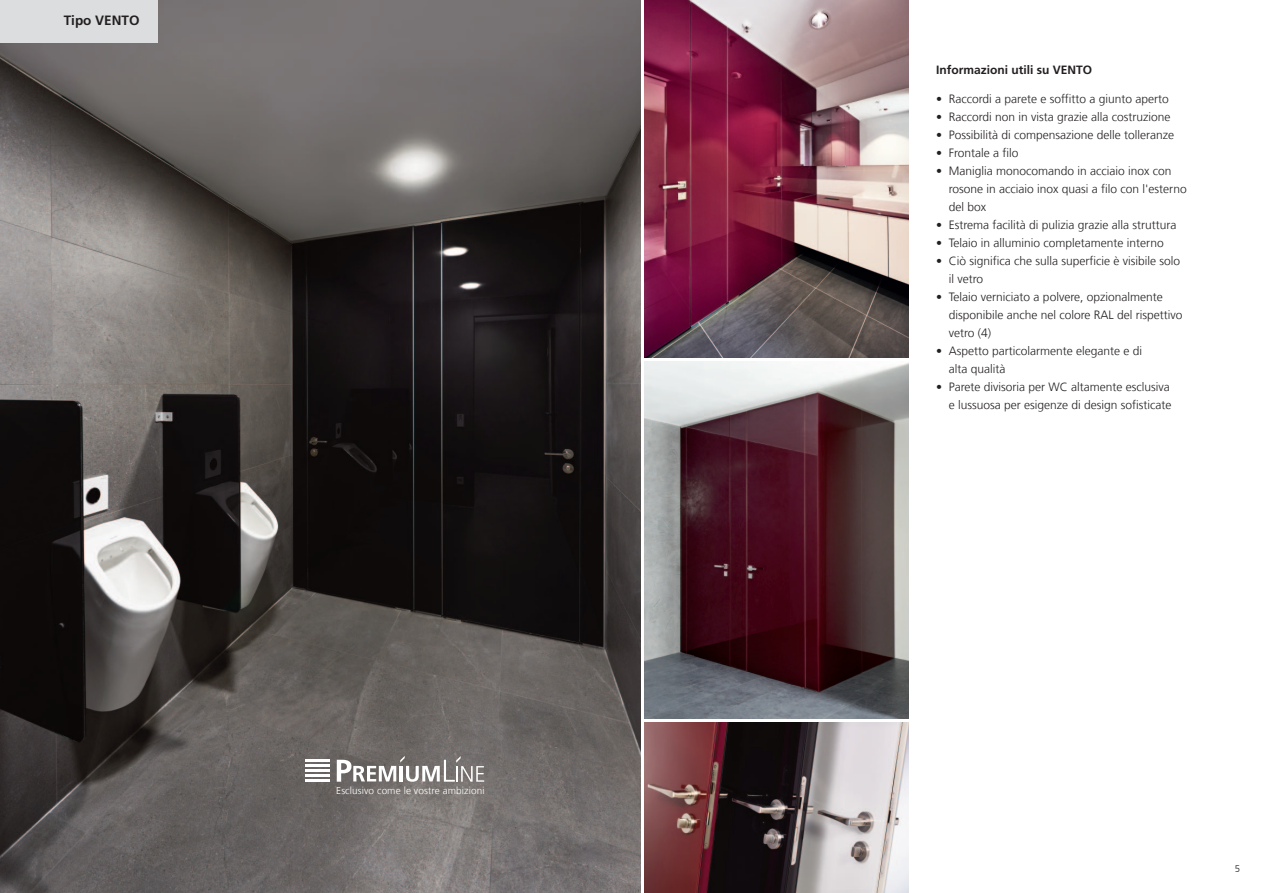
<style>
.page{position:relative;width:1263px;height:893px;background:#fff}
.page>*{position:absolute;margin:0;border:0;box-sizing:border-box;transform-origin:0 0}
.t1{font:700 13.5px "Frutiger LT Com";color:#231f20}
.t2{font:300 12px/18px "Frutiger LT Com";color:#231f20}
.t3{font:700 12px "Frutiger LT Com";color:#231f20}
.t4{font:300 10.05px "Frutiger LT Com";letter-spacing:.01em;color:#fff}
.t5{font:300 9.6px "Frutiger LT Com";color:#231f20}
</style>
<div class="page">
<img style="left:0;top:0;width:640px;height:893px">
<img style="left:644px;top:361px;width:265px;height:358px">
<img style="left:644px;top:0;width:265px;height:357px">
<img style="left:644px;top:723px;width:265px;height:170px">
<div style="left:0;top:0;width:157px;height:43px;background:#dcdddf"></div>
<svg style="left:337px;top:756px;width:147px;height:26px"></svg>
<hr style="left:305px;top:760px;width:24px;height:2px;background:#fff">
<hr style="left:305px;top:779px;width:24px;height:3px;background:#fff">
<hr style="left:305px;top:769px;width:24px;height:3px;background:#fff">
<hr style="left:305px;top:764px;width:24px;height:3px;background:#fff">
<hr style="left:305px;top:774px;width:24px;height:3px;background:#fff">
<p class="t1" style="left:64px;top:15px;width:77px">Tipo VENTO</p>
<p class="t4" style="left:336px;top:787px;width:150px">Esclusivo come le vostre ambizioni</p>
<p class="t3" style="left:936px;top:65px;width:158px">Informazioni utili su VENTO</p>
<p class="t2" style="left:936px;top:91px;width:234px">• Raccordi a parete e soffitto a giunto aperto</p>
<p class="t2" style="left:936px;top:109px;width:236px">• Raccordi non in vista grazie alla costruzione</p>
<p class="t2" style="left:936px;top:127px;width:240px">• Possibilità di compensazione delle tolleranze</p>
<p class="t2" style="left:936px;top:145px;width:84px">• Frontale a filo</p>
<p class="t2" style="left:949px;top:163px;width:240px;text-indent:-13px">• Maniglia monocomando in acciaio inox con rosone in acciaio inox quasi a filo con l'esterno del box</p>
<p class="t2" style="left:936px;top:217px;width:242px">• Estrema facilità di pulizia grazie alla struttura</p>
<p class="t2" style="left:936px;top:235px;width:229px">• Telaio in alluminio completamente interno</p>
<p class="t2" style="left:949px;top:253px;width:233px;text-indent:-13px">• Ciò significa che sulla superficie è visibile solo il vetro</p>
<p class="t2" style="left:949px;top:289px;width:235px;text-indent:-13px">• Telaio verniciato a polvere, opzionalmente disponibile anche nel colore RAL del rispettivo vetro (4)</p>
<p class="t2" style="left:949px;top:343px;width:195px;text-indent:-13px">• Aspetto particolarmente elegante e di alta qualità</p>
<p class="t2" style="left:936px;top:379px;width:237px;text-align:right">• Parete divisoria per WC altamente esclusiva e lussuosa per esigenze di design sofisticate</p>
<p class="t5" style="left:1235px;top:864px;width:7px">5</p>
</div>
